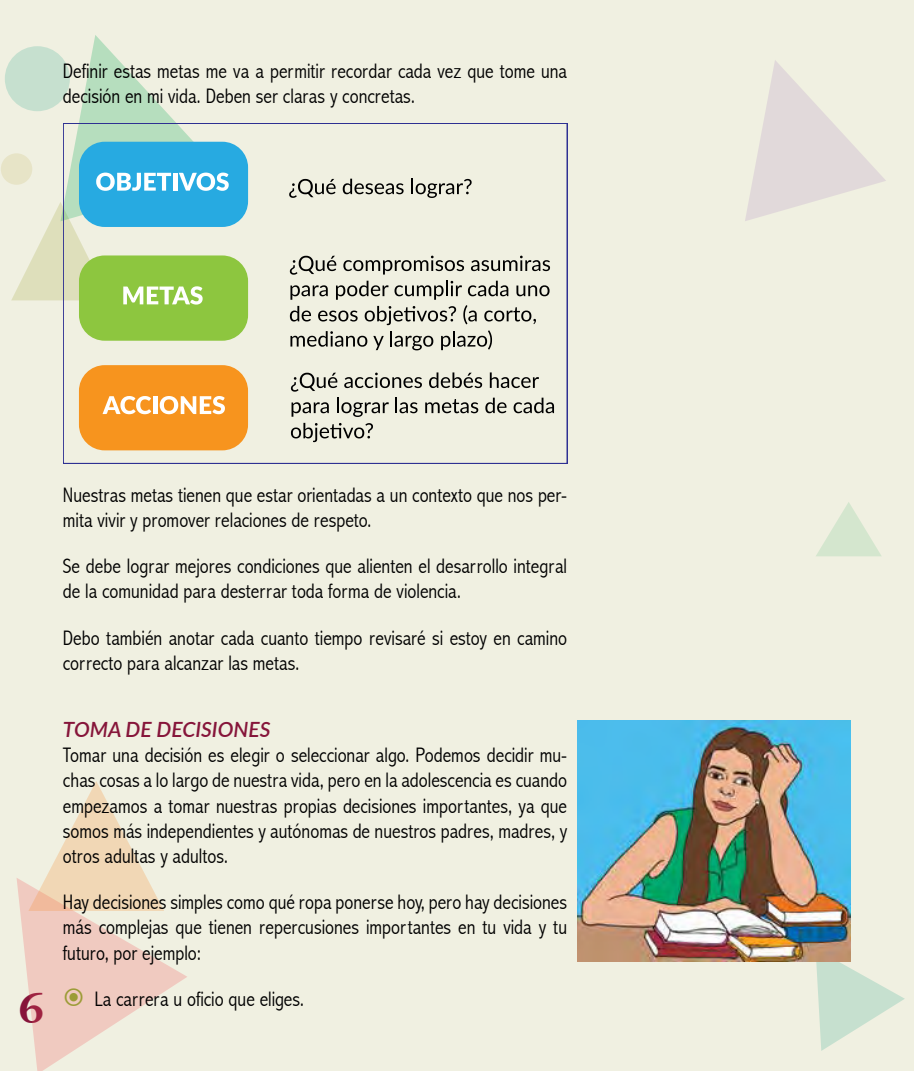
<style>
.page{position:relative;width:914px;height:1071px;background:#f0f0e1}
.page>*{position:absolute;margin:0;border:0;box-sizing:border-box;transform-origin:0 0}
.t1{font:700 42px "Perpetua Titling";color:#86153a}
.t2{font:300 condensed 21px/25.2px "Abadi";color:#000}
.t3{font:italic 600 21px "Lato";color:#86153a}
</style>
<div class="page">
<div style="left:1px;top:153px;width:31px;height:32px;background:#e7e4c7;border-radius:50%"></div>
<div style="left:5px;top:46px;width:65px;height:65px;background:#c6e0cf;border-radius:50%"></div>
<svg style="left:816px;top:502px;width:65px;height:54px"></svg>
<svg style="left:816px;top:962px;width:88px;height:89px"></svg>
<svg style="left:745px;top:60px;width:141px;height:161px"></svg>
<div style="left:63px;top:123px;width:504px;height:341px;border:2px solid #2e3092"></div>
<svg style="left:289px;top:179px;width:46px;height:19px"></svg>
<svg style="left:343px;top:179px;width:60px;height:15px"></svg>
<svg style="left:411px;top:179px;width:60px;height:19px"></svg>
<div style="left:79px;top:142px;width:169px;height:85px;background:#27aae1;border-radius:26px"></div>
<div style="left:79px;top:255px;width:169px;height:86px;background:#8dc63f;border-radius:26px"></div>
<svg style="left:11px;top:35px;width:218px;height:270px"></svg>
<div style="left:79px;top:365px;width:169px;height:85px;background:#f7941e;border-radius:26px"></div>
<svg style="left:102px;top:396px;width:49px;height:18px"></svg>
<hr style="left:153px;top:396px;width:4px;height:18px;background:#fff">
<svg style="left:160px;top:396px;width:65px;height:18px"></svg>
<svg style="left:290px;top:256px;width:46px;height:19px"></svg>
<svg style="left:343px;top:256px;width:121px;height:19px"></svg>
<svg style="left:471px;top:256px;width:79px;height:15px"></svg>
<svg style="left:290px;top:281px;width:259px;height:69px"></svg>
<svg style="left:291px;top:373px;width:46px;height:19px"></svg>
<svg style="left:344px;top:373px;width:78px;height:15px"></svg>
<svg style="left:429px;top:372px;width:53px;height:16px"></svg>
<svg style="left:490px;top:372px;width:49px;height:16px"></svg>
<svg style="left:291px;top:402px;width:38px;height:15px"></svg>
<svg style="left:337px;top:398px;width:52px;height:19px"></svg>
<svg style="left:395px;top:398px;width:22px;height:15px"></svg>
<svg style="left:425px;top:399px;width:53px;height:14px"></svg>
<svg style="left:485px;top:398px;width:21px;height:15px"></svg>
<svg style="left:513px;top:398px;width:41px;height:15px"></svg>
<svg style="left:291px;top:423px;width:82px;height:19px"></svg>
<img style="left:577px;top:720px;width:274px;height:242px">
<svg style="left:17px;top:781px;width:170px;height:290px"></svg>
<p class="t2" style="left:63px;top:58px;width:505px">Definir estas metas me va a permitir recordar cada vez que tome una decisión en mi vida. Deben ser claras y concretas.</p>
<h1 class="t1" style="left:19px;top:981px;width:26px">6</h1>
<p class="t2" style="left:63px;top:482px;width:505px">Nuestras metas tienen que estar orientadas a un contexto que nos per&shy;mita vivir y promover relaciones de respeto.</p>
<p class="t2" style="left:63px;top:554px;width:505px">Se debe lograr mejores condiciones que alienten el desarrollo integral de la comunidad para desterrar toda forma de violencia.</p>
<p class="t2" style="left:63px;top:625px;width:506px">Debo también anotar cada cuanto tiempo revisaré si estoy en camino correcto para alcanzar las metas.</p>
<p class="t3" style="left:63px;top:714px;width:209px">TOMA DE DECISIONES</p>
<p class="t2" style="left:63px;top:743px;width:505px;text-align:justify">Tomar una decisión es elegir o seleccionar algo. Podemos decidir mu&shy;chas cosas a lo largo de nuestra vida, pero en la adolescencia es cuando empezamos a tomar nuestras propias decisiones importantes, ya que somos más independientes y autónomas de nuestros padres, madres, y otros adultas y adultos.</p>
<p class="t2" style="left:63px;top:890px;width:505px;text-align:justify">Hay decisiones simples como qué ropa ponerse hoy, pero hay decisiones más complejas que tienen repercusiones importantes en tu vida y tu futuro, por ejemplo:</p>
<p class="t2" style="left:94px;top:986px;width:211px">La carrera u oficio que eliges.</p>
</div>
